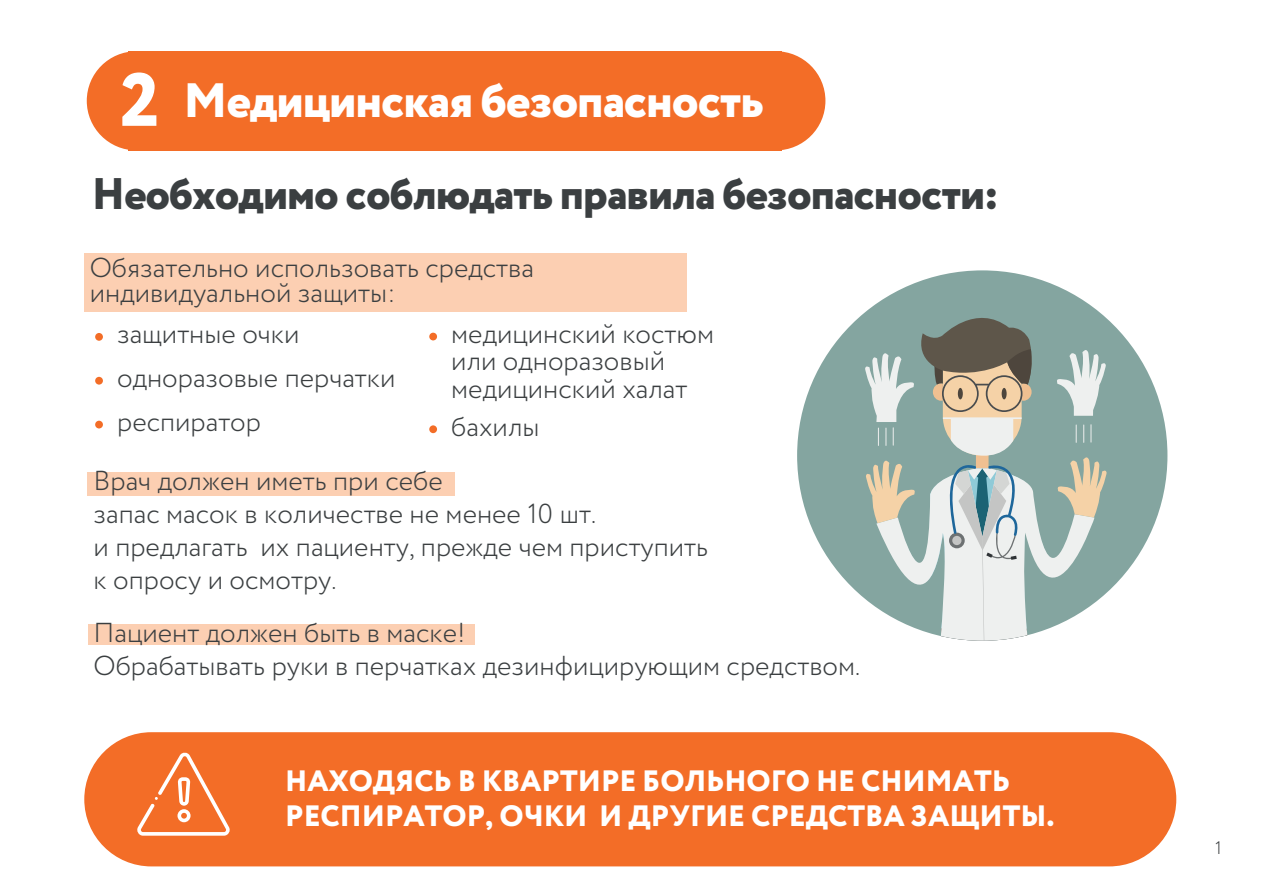
<style>
.page{position:relative;width:1263px;height:893px;background:#fff}
.page>*{position:absolute;margin:0;border:0;box-sizing:border-box;transform-origin:0 0}
.t1{font:800 48.15px "Circe";letter-spacing:-.025em;color:#fff}
.t2{font:800 44.1px "Circe";letter-spacing:-.025em;color:#3b3f41}
.t3{font:800 29.4px/35.2px "Circe";color:#fff}
.t4{font:300 27.45px/32.8px "Circe";color:#3b3f41}
.t5{font:300 18px "Circe";color:#3b3f41}
.s1{font-size:75.3px}
</style>
<div class="page">
<svg style="left:797px;top:270px;width:370px;height:329px;fill:#84a5a0"></svg>
<svg style="left:865px;top:302px;width:241px;height:339px;background:#abbab3"></svg>
<div style="left:84px;top:254px;width:602px;height:58px;background:#fccfb2"></div>
<div style="left:87px;top:472px;width:368px;height:23px;background:#fccfb2"></div>
<div style="left:89px;top:624px;width:386px;height:20px;background:#fccfb2"></div>
<div style="left:128px;top:51px;width:654px;height:99px;background:#f36d27"></div>
<div style="left:87px;top:51px;width:99px;height:99px;background:#f36d27;border-radius:50%"></div>
<div style="left:726px;top:51px;width:99px;height:99px;background:#f36d27;border-radius:50%"></div>
<div style="left:95px;top:333px;width:8px;height:8px;background:#f36d27;border-radius:50%"></div>
<div style="left:95px;top:377px;width:8px;height:8px;background:#f36d27;border-radius:50%"></div>
<div style="left:95px;top:421px;width:8px;height:7px;background:#f36d27;border-radius:50%"></div>
<div style="left:429px;top:333px;width:8px;height:7px;background:#f36d27;border-radius:50%"></div>
<div style="left:429px;top:425px;width:8px;height:8px;background:#f36d27;border-radius:50%"></div>
<div style="left:84px;top:732px;width:1092px;height:134px;background:#f36d27;border-radius:67px"></div>
<svg style="left:137px;top:752px;width:93px;height:84px"></svg>
<h1 class="t1" style="left:120px;top:68px;width:645px"><span class="s1">2</span> Медицинская безопасность</h1>
<h2 class="t2" style="left:92px;top:164px;width:908px">Необходимо соблюдать правила безопасности:</h2>
<p class="t4" style="left:90px;top:256px;width:446px;line-height:24.6px">Обязательно использовать средства индивидуальной защиты:</p>
<p class="t4" style="left:117px;top:313px;width:280px;line-height:43.8px">защитные очки одноразовые перчатки респиратор</p>
<p class="t4" style="left:451px;top:321px;width:264px;line-height:27.5px">медицинский костюм или одноразовый медицинский халат</p>
<p class="t4" style="left:451px;top:411px;width:90px">бахилы</p>
<p class="t4" style="left:94px;top:465px;width:616px">Врач должен иметь при себе<br>запас масок в количестве не менее 10 шт.<br>и предлагать их пациенту, прежде чем приступить к опросу и осмотру.</p>
<p class="t4" style="left:94px;top:617px;width:768px">Пациент должен быть в маске!<br>Обрабатывать руки в перчатках дезинфицирующим средством.</p>
<p class="t3" style="left:285px;top:765px;width:771px">НАХОДЯСЬ В КВАРТИРЕ БОЛЬНОГО НЕ СНИМАТЬ<br>РЕСПИРАТОР, ОЧКИ И ДРУГИЕ СРЕДСТВА ЗАЩИТЫ.</p>
<p class="t5" style="left:1215px;top:836px;width:8px">1</p>
</div>
